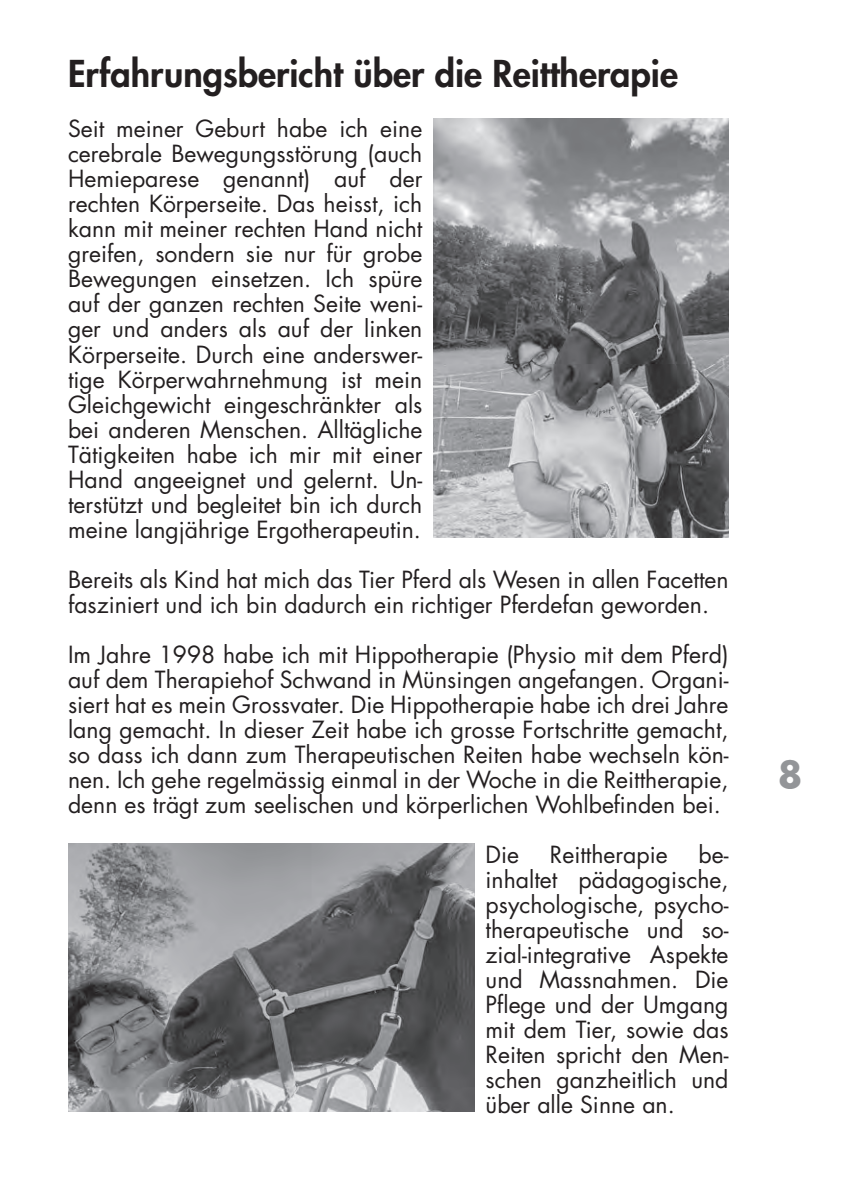
<style>
.page{position:relative;width:842px;height:1191px;background:#fff}
.page>*{position:absolute;margin:0;border:0;box-sizing:border-box;transform-origin:0 0}
.t1{font:800 36px "Futura";color:#231f20}
.t2{font:700 36px "Futura";color:#939598}
.t3{font:23px/25px "Futura";color:#231f20;text-align:justify}
</style>
<div class="page">
<img style="left:434px;top:118px;width:295px;height:419px">
<img style="left:68px;top:843px;width:406px;height:268px">
<h1 class="t1" style="left:68px;top:50px;width:611px">Erfahrungsbericht über die Reittherapie</h1>
<p class="t3" style="left:68px;top:117px;width:356px">Seit meiner Geburt habe ich eine cerebrale Bewegungsstörung (auch Hemieparese genannt) auf der rechten Körperseite. Das heisst, ich kann mit meiner rechten Hand nicht greifen, sondern sie nur für grobe Bewegungen einsetzen. Ich spüre auf der ganzen rechten Seite weni&shy;ger und anders als auf der linken Körperseite. Durch eine anderswer&shy;tige Körperwahrnehmung ist mein Gleichgewicht eingeschränkter als bei anderen Menschen. Alltägliche Tätigkeiten habe ich mir mit einer Hand angeeignet und gelernt. Un&shy;terstützt und begleitet bin ich durch meine langjährige Ergotherapeutin.</p>
<p class="t3" style="left:68px;top:567px;width:662px">Bereits als Kind hat mich das Tier Pferd als Wesen in allen Facetten fasziniert und ich bin dadurch ein richtiger Pferdefan geworden.</p>
<p class="t3" style="left:68px;top:642px;width:662px">Im Jahre 1998 habe ich mit Hippotherapie (Physio mit dem Pferd) auf dem Therapiehof Schwand in Münsingen angefangen. Organi&shy;siert hat es mein Grossvater. Die Hippotherapie habe ich drei Jahre lang gemacht. In dieser Zeit habe ich grosse Fortschritte gemacht, so dass ich dann zum Therapeutischen Reiten habe wechseln kön&shy;nen. Ich gehe regelmässig einmal in der Woche in die Reittherapie, denn es trägt zum seelischen und körperlichen Wohlbefinden bei.</p>
<p class="t3" style="left:486px;top:842px;width:35px">Die</p>
<p class="t3" style="left:550px;top:842px;width:119px">Reittherapie</p>
<p class="t3" style="left:486px;top:842px;width:244px;text-indent:213px">be&shy;inhaltet pädagogische, psychologische, psycho&shy;therapeutische und so&shy;zial-integrative Aspekte und Massnahmen. Die Pflege und der Umgang mit dem Tier, sowie das Reiten spricht den Men&shy;schen ganzheitlich und über alle Sinne an.</p>
<h1 class="t2" style="left:778px;top:750px;width:26px">8</h1>
</div>
